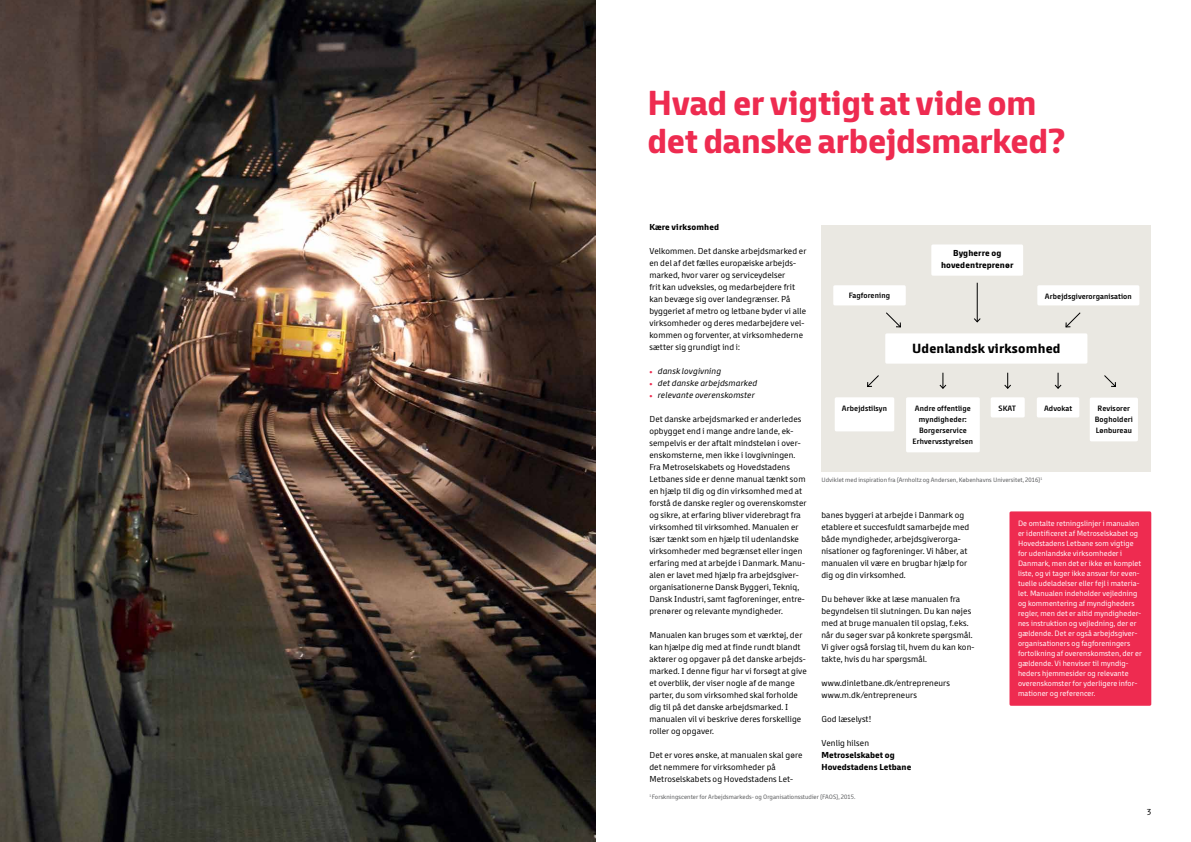
<style>
.page{position:relative;width:1191px;height:842px;background:#fff}
.page>*{position:absolute;margin:0;border:0;box-sizing:border-box;transform-origin:0 0}
.t1{font:700 36px/38.4px "Metro";letter-spacing:-.01em;color:#ee2b50}
.t2{font:700 13.8px "Metro";letter-spacing:.015em;color:#000}
.t3{font:9px/12px "Metro";letter-spacing:.015em;color:#000}
.t4{font:700 9px/12px "Metro";letter-spacing:.015em;color:#000}
.t5{font:italic 9px "Metro";letter-spacing:.015em;color:#000}
.t6{font:8px/10px "Metro";letter-spacing:.015em;color:#fff}
.t7{font:600 8px/11px "Metro";letter-spacing:.015em;color:#000;text-align:center}
.t8{font:6.5px "Metro";letter-spacing:.01em;color:#58595b}
.s1{font-weight:600;font-size:6px;color:#ee2b50}
</style>
<div class="page">
<img style="left:0;top:0;width:595px;height:842px">
<div style="left:1009px;top:511px;width:142px;height:195px;background:#ee2b50;border-radius:2px"></div>
<div style="left:821px;top:225px;width:330px;height:247px;background:#eae8e2"></div>
<div style="left:885px;top:333px;width:202px;height:31px;background:#fff;border-radius:2px"></div>
<div style="left:1036px;top:397px;width:43px;height:20px;background:#fff;border-radius:2px"></div>
<div style="left:990px;top:397px;width:34px;height:20px;background:#fff;border-radius:2px"></div>
<div style="left:906px;top:397px;width:73px;height:55px;background:#fff;border-radius:2px"></div>
<div style="left:834px;top:397px;width:60px;height:34px;background:#fff;border-radius:2px"></div>
<div style="left:1089px;top:398px;width:49px;height:43px;background:#fff;border-radius:2px"></div>
<svg style="left:939px;top:373px;width:7px;height:16px"></svg>
<svg style="left:867px;top:375px;width:12px;height:12px"></svg>
<svg style="left:1104px;top:375px;width:12px;height:12px"></svg>
<svg style="left:1054px;top:373px;width:7px;height:16px"></svg>
<svg style="left:1004px;top:373px;width:7px;height:16px"></svg>
<svg style="left:886px;top:312px;width:15px;height:15px"></svg>
<svg style="left:1065px;top:312px;width:15px;height:15px"></svg>
<div style="left:833px;top:285px;width:72px;height:20px;background:#fff;border-radius:2px"></div>
<div style="left:1037px;top:285px;width:102px;height:20px;background:#fff;border-radius:2px"></div>
<div style="left:931px;top:244px;width:92px;height:32px;background:#fff;border-radius:2px"></div>
<hr style="left:977px;top:283px;width:1px;height:39px;background:#000">
<svg style="left:974px;top:318px;width:6px;height:4px"></svg>
<h1 class="t1" style="left:647px;top:84px;width:420px">Hvad er vigtigt at vide om det danske arbejdsmarked?</h1>
<p class="t4" style="left:649px;top:221px;width:71px">Kære virksomhed</p>
<p class="t3" style="left:649px;top:245px;width:159px">Velkommen. Det danske arbejdsmarked er en del af det fælles europæiske arbejds&shy;marked, hvor varer og serviceydelser<br>frit kan udveksles, og medarbejdere frit kan bevæge sig over landegrænser. På byggeriet af metro og letbane byder vi alle virksomheder og deres medarbejdere vel&shy;kommen og forventer, at virksomhederne sætter sig grundigt ind i:</p>
<p class="t5" style="left:649px;top:366px;width:73px"><span class="s1">•</span> dansk lovgivning</p>
<p class="t5" style="left:649px;top:378px;width:109px"><span class="s1">•</span> det danske arbejdsmarked</p>
<p class="t5" style="left:649px;top:390px;width:107px"><span class="s1">•</span> relevante overenskomster</p>
<p class="t3" style="left:649px;top:413px;width:159px">Det danske arbejdsmarked er anderledes opbygget end i mange andre lande, ek&shy;sempelvis er der aftalt mindsteløn i over&shy;enskomsterne, men ikke i lovgivningen.<br>Fra Metroselskabets og Hovedstadens Letbanes side er denne manual tænkt som en hjælp til dig og din virksomhed med at forstå de danske regler og overenskomster og sikre, at erfaring bliver viderebragt fra virksomhed til virksomhed. Manualen er især tænkt som en hjælp til udenlandske virksomheder med begrænset eller ingen erfaring med at arbejde i Danmark. Manu&shy;alen er lavet med hjælp fra arbejdsgiver&shy;organisationerne Dansk Byggeri, Tekniq, Dansk Industri, samt fagforeninger, entre&shy;prenører og relevante myndigheder.</p>
<p class="t3" style="left:649px;top:629px;width:159px">Manualen kan bruges som et værktøj, der kan hjælpe dig med at finde rundt blandt aktører og opgaver på det danske arbejds&shy;marked. I denne figur har vi forsøgt at give et overblik, der viser nogle af de mange parter, du som virksomhed skal forholde dig til på det danske arbejdsmarked. I manualen vil vi beskrive deres forskellige roller og opgaver.</p>
<p class="t3" style="left:649px;top:749px;width:155px">Det er vores ønske, at manualen skal gøre det nemmere for virksomheder på<br>Metroselskabets og Hovedstadens Let-</p>
<p class="t4" style="left:941px;top:247px;width:74px;text-align:center">Bygherre og hovedentreprenør</p>
<p class="t7" style="left:849px;top:290px;width:43px">Fagforening</p>
<p class="t7" style="left:1045px;top:291px;width:88px">Arbejdsgiverorganisation</p>
<h2 class="t2" style="left:912px;top:340px;width:150px">Udenlandsk virksomhed</h2>
<p class="t7" style="left:912px;top:402px;width:62px">Andre offentlige myndigheder:<br>Borgerservice<br>Erhvervsstyrelsen</p>
<p class="t8" style="left:821px;top:476px;width:222px">Udviklet med inspiration fra (Arnholtz og Andersen, Københavns Universitet, 2016)<sup>1</sup></p>
<p class="t7" style="left:842px;top:402px;width:47px">Arbejdstilsyn</p>
<p class="t7" style="left:998px;top:402px;width:19px">SKAT</p>
<p class="t7" style="left:1044px;top:402px;width:30px">Advokat</p>
<p class="t7" style="left:1094px;top:402px;width:40px">Revisorer<br>Bogholderi<br>Lønbureau</p>
<p class="t3" style="left:821px;top:509px;width:149px">banes byggeri at arbejde i Danmark og etablere et succesfuldt samarbejde med både myndigheder, arbejdsgiverorga&shy;nisationer og fagforeninger. Vi håber, at manualen vil være en brugbar hjælp for dig og din virksomhed.</p>
<p class="t3" style="left:821px;top:593px;width:154px">Du behøver ikke at læse manualen fra begyndelsen til slutningen. Du kan nøjes med at bruge manualen til opslag, f.eks. når du søger svar på konkrete spørgsmål.<br>Vi giver også forslag til, hvem du kan kon&shy;takte, hvis du har spørgsmål.</p>
<p class="t3" style="left:821px;top:677px;width:130px">www.dinletbane.dk/entrepreneurs www.m.dk/entrepreneurs</p>
<p class="t3" style="left:821px;top:713px;width:51px">God læselyst!</p>
<p class="t3" style="left:821px;top:737px;width:49px">Venlig hilsen</p>
<p class="t4" style="left:821px;top:749px;width:91px">Metroselskabet og<br>Hovedstadens Letbane</p>
<p class="t6" style="left:1018px;top:518px;width:125px">De omtalte retningslinjer i manualen er identificeret af Metroselskabet og Hovedstadens Letbane som vigtige for udenlandske virksomheder i Danmark, men det er ikke en komplet liste, og vi tager ikke ansvar for even&shy;tuelle udeladelser eller fejl i materia&shy;let. Manualen indeholder vejledning og kommentering af myndigheders regler, men det er altid myndigheder&shy;nes instruktion og vejledning, der er gældende. Det er også arbejdsgiver&shy;organisationers og fagforeningers fortolkning af overenskomsten, der er gældende. Vi henviser til myndig&shy;heders hjemmesider og relevante overenskomster for yderligere infor&shy;mationer og referencer.</p>
<p class="t8" style="left:649px;top:793px;width:207px"><sup>1</sup> Forskningscenter for Arbejdsmarkeds- og Organisationsstudier (FAOS), 2015.</p>
<p class="t3" style="left:1146px;top:806px;width:6px">3</p>
</div>
